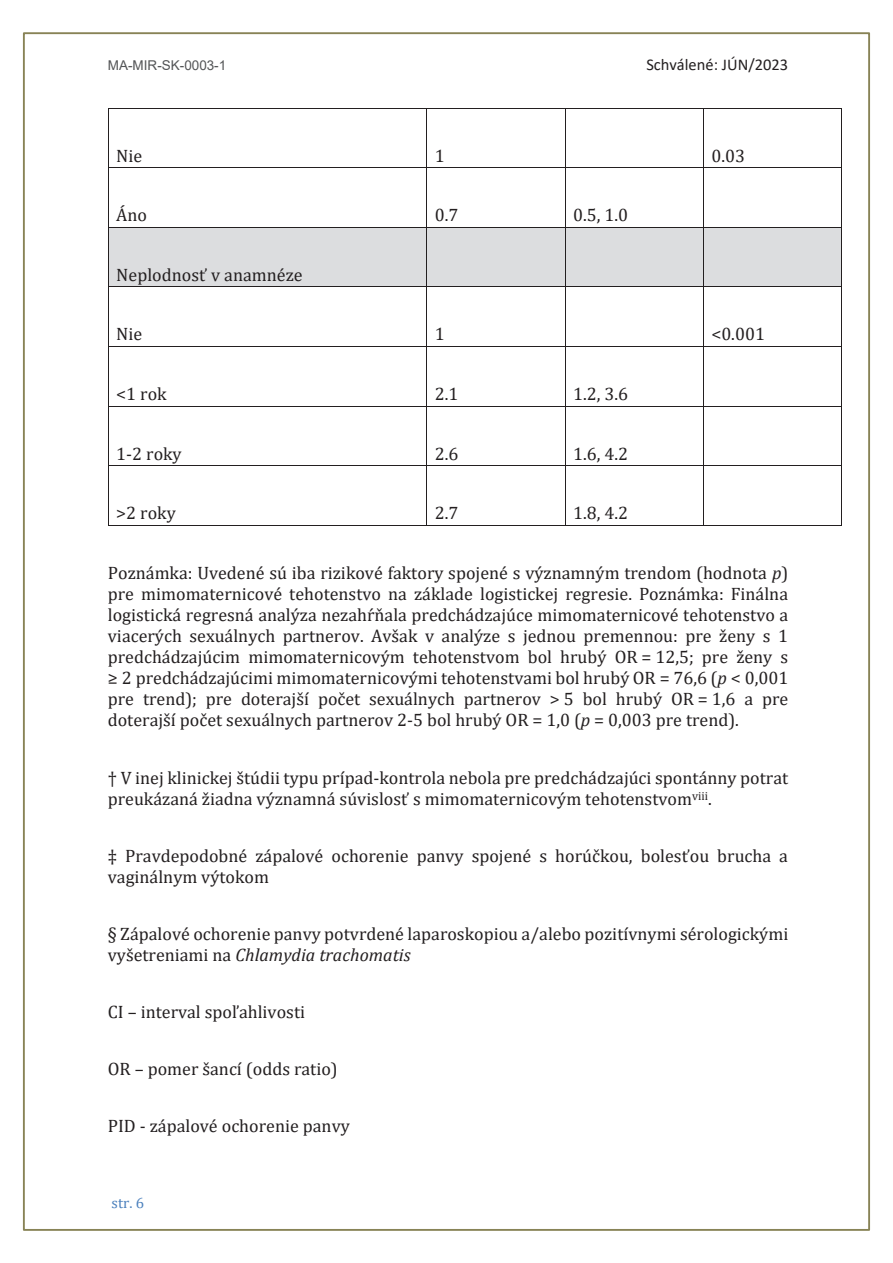
<style>
.page{position:relative;width:893px;height:1263px;background:#fff}
.page>*{position:absolute;margin:0;border:0;box-sizing:border-box;transform-origin:0 0}
.t1{font:18px/21.1px "Cambria";color:#231f20}
.t2{font:16.5px "Calibri";color:#231f20}
.t3{font:15px "Cambria";color:#4c81bd}
.t4{font:13.5px "Arial";color:#545557}
.s1{font-style:italic}
</style>
<div class="page">
<hr style="left:109px;top:108px;width:317px;height:1px;background:#231f20">
<hr style="left:427px;top:108px;width:138px;height:1px;background:#231f20">
<hr style="left:565px;top:108px;width:138px;height:1px;background:#231f20">
<hr style="left:704px;top:108px;width:137px;height:1px;background:#231f20">
<hr style="left:108px;top:109px;width:1px;height:58px;background:#231f20">
<hr style="left:426px;top:109px;width:1px;height:58px;background:#231f20">
<hr style="left:565px;top:109px;width:1px;height:58px;background:#231f20">
<hr style="left:703px;top:109px;width:1px;height:58px;background:#231f20">
<hr style="left:841px;top:109px;width:1px;height:58px;background:#231f20">
<hr style="left:109px;top:167px;width:317px;height:1px;background:#231f20">
<hr style="left:427px;top:167px;width:138px;height:1px;background:#231f20">
<hr style="left:565px;top:167px;width:138px;height:1px;background:#231f20">
<hr style="left:704px;top:167px;width:137px;height:1px;background:#231f20">
<hr style="left:108px;top:168px;width:1px;height:59px;background:#231f20">
<hr style="left:426px;top:168px;width:1px;height:59px;background:#231f20">
<hr style="left:565px;top:168px;width:1px;height:59px;background:#231f20">
<hr style="left:703px;top:168px;width:1px;height:59px;background:#231f20">
<hr style="left:841px;top:168px;width:1px;height:59px;background:#231f20">
<div style="left:109px;top:228px;width:317px;height:59px;background:#dcdddf"></div>
<div style="left:427px;top:228px;width:138px;height:59px;background:#dcdddf"></div>
<div style="left:565px;top:228px;width:138px;height:59px;background:#dcdddf"></div>
<div style="left:704px;top:228px;width:137px;height:59px;background:#dcdddf"></div>
<hr style="left:109px;top:227px;width:317px;height:1px;background:#231f20">
<hr style="left:427px;top:227px;width:138px;height:1px;background:#231f20">
<hr style="left:565px;top:227px;width:138px;height:1px;background:#231f20">
<hr style="left:704px;top:227px;width:137px;height:1px;background:#231f20">
<hr style="left:108px;top:228px;width:1px;height:59px;background:#231f20">
<hr style="left:426px;top:228px;width:1px;height:59px;background:#231f20">
<hr style="left:565px;top:228px;width:1px;height:59px;background:#231f20">
<hr style="left:703px;top:228px;width:1px;height:59px;background:#231f20">
<hr style="left:841px;top:228px;width:1px;height:59px;background:#231f20">
<hr style="left:109px;top:287px;width:317px;height:1px;background:#231f20">
<hr style="left:427px;top:287px;width:138px;height:1px;background:#231f20">
<hr style="left:565px;top:287px;width:138px;height:1px;background:#231f20">
<hr style="left:704px;top:287px;width:137px;height:1px;background:#231f20">
<hr style="left:108px;top:287px;width:1px;height:59px;background:#231f20">
<hr style="left:426px;top:287px;width:1px;height:59px;background:#231f20">
<hr style="left:565px;top:287px;width:1px;height:59px;background:#231f20">
<hr style="left:703px;top:287px;width:1px;height:59px;background:#231f20">
<hr style="left:841px;top:287px;width:1px;height:59px;background:#231f20">
<hr style="left:109px;top:346px;width:317px;height:1px;background:#231f20">
<hr style="left:427px;top:346px;width:138px;height:1px;background:#231f20">
<hr style="left:565px;top:346px;width:138px;height:1px;background:#231f20">
<hr style="left:704px;top:346px;width:137px;height:1px;background:#231f20">
<hr style="left:108px;top:347px;width:1px;height:59px;background:#231f20">
<hr style="left:426px;top:347px;width:1px;height:59px;background:#231f20">
<hr style="left:565px;top:347px;width:1px;height:59px;background:#231f20">
<hr style="left:703px;top:347px;width:1px;height:59px;background:#231f20">
<hr style="left:841px;top:347px;width:1px;height:59px;background:#231f20">
<hr style="left:109px;top:406px;width:317px;height:1px;background:#231f20">
<hr style="left:427px;top:406px;width:138px;height:1px;background:#231f20">
<hr style="left:565px;top:406px;width:138px;height:1px;background:#231f20">
<hr style="left:704px;top:406px;width:137px;height:1px;background:#231f20">
<hr style="left:108px;top:406px;width:1px;height:59px;background:#231f20">
<hr style="left:426px;top:406px;width:1px;height:59px;background:#231f20">
<hr style="left:565px;top:406px;width:1px;height:59px;background:#231f20">
<hr style="left:703px;top:406px;width:1px;height:59px;background:#231f20">
<hr style="left:841px;top:406px;width:1px;height:59px;background:#231f20">
<hr style="left:109px;top:465px;width:317px;height:1px;background:#231f20">
<hr style="left:427px;top:465px;width:138px;height:1px;background:#231f20">
<hr style="left:565px;top:465px;width:138px;height:1px;background:#231f20">
<hr style="left:704px;top:465px;width:137px;height:1px;background:#231f20">
<hr style="left:108px;top:466px;width:1px;height:59px;background:#231f20">
<hr style="left:109px;top:525px;width:317px;height:1px;background:#231f20">
<hr style="left:426px;top:466px;width:1px;height:59px;background:#231f20">
<hr style="left:427px;top:525px;width:138px;height:1px;background:#231f20">
<hr style="left:565px;top:466px;width:1px;height:59px;background:#231f20">
<hr style="left:565px;top:525px;width:138px;height:1px;background:#231f20">
<hr style="left:703px;top:466px;width:1px;height:59px;background:#231f20">
<hr style="left:704px;top:525px;width:137px;height:1px;background:#231f20">
<hr style="left:841px;top:466px;width:1px;height:59px;background:#231f20">
<p class="t4" style="left:108px;top:56px;width:120px">MA-MIR-SK-0003-1</p>
<p class="t2" style="left:646px;top:54px;width:143px">Schválené: JÚN/2023</p>
<p class="t1" style="left:116px;top:145px;width:28px">Nie</p>
<p class="t1" style="left:435px;top:145px;width:11px">1</p>
<p class="t1" style="left:711px;top:145px;width:35px">0.03</p>
<p class="t1" style="left:116px;top:205px;width:32px">Áno</p>
<p class="t1" style="left:435px;top:205px;width:25px">0.7</p>
<p class="t1" style="left:573px;top:205px;width:56px">0.5, 1.0</p>
<p class="t1" style="left:116px;top:264px;width:188px">Neplodnosť v anamnéze</p>
<p class="t1" style="left:116px;top:324px;width:28px">Nie</p>
<p class="t1" style="left:435px;top:324px;width:11px">1</p>
<p class="t1" style="left:711px;top:324px;width:55px">&lt;0.001</p>
<p class="t1" style="left:116px;top:383px;width:52px">&lt;1 rok</p>
<p class="t1" style="left:435px;top:383px;width:25px">2.1</p>
<p class="t1" style="left:573px;top:383px;width:56px">1.2, 3.6</p>
<p class="t1" style="left:116px;top:443px;width:67px">1-2 roky</p>
<p class="t1" style="left:435px;top:443px;width:25px">2.6</p>
<p class="t1" style="left:573px;top:443px;width:56px">1.6, 4.2</p>
<p class="t1" style="left:116px;top:502px;width:61px">&gt;2 roky</p>
<p class="t1" style="left:435px;top:502px;width:25px">2.7</p>
<p class="t1" style="left:573px;top:502px;width:56px">1.8, 4.2</p>
<p class="t1" style="left:108px;top:562px;width:682px;text-align:justify">Poznámka: Uvedené sú iba rizikové faktory spojené s významným trendom (hodnota <span class="s1">p</span>) pre mimomaternicové tehotenstvo na základe logistickej regresie. Poznámka: Finálna logistická regresná analýza nezahŕňala predchádzajúce mimomaternicové tehotenstvo a viacerých sexuálnych partnerov. Avšak v analýze s jednou premennou: pre ženy s 1 predchádzajúcim mimomaternicovým tehotenstvom bol hrubý OR = 12,5; pre ženy s ≥ 2 predchádzajúcimi mimomaternicovými tehotenstvami bol hrubý OR = 76,6 (<span class="s1">p</span> &lt; 0,001 pre trend); pre doterajší počet sexuálnych partnerov &gt; 5 bol hrubý OR = 1,6 a pre doterajší počet sexuálnych partnerov 2-5 bol hrubý OR = 1,0 (<span class="s1">p</span> = 0,003 pre trend).</p>
<p class="t1" style="left:108px;top:767px;width:682px">† V inej klinickej štúdii typu prípad-kontrola nebola pre predchádzajúci spontánny potrat preukázaná žiadna významná súvislosť s mimomaternicovým tehotenstvom<sup>viii</sup>.</p>
<p class="t1" style="left:108px;top:845px;width:682px">‡ Pravdepodobné zápalové ochorenie panvy spojené s horúčkou, bolesťou brucha a vaginálnym výtokom</p>
<p class="t1" style="left:108px;top:923px;width:682px">§ Zápalové ochorenie panvy potvrdené laparoskopiou a/alebo pozitívnymi sérologickými vyšetreniami na <span class="s1">Chlamydia trachomatis</span></p>
<p class="t1" style="left:108px;top:1001px;width:199px">CI – interval spoľahlivosti</p>
<p class="t1" style="left:108px;top:1058px;width:232px">OR – pomer šancí (odds ratio)</p>
<p class="t1" style="left:108px;top:1115px;width:243px">PID - zápalové ochorenie panvy</p>
<p class="t3" style="left:112px;top:1194px;width:34px">str. 6</p>
</div>
